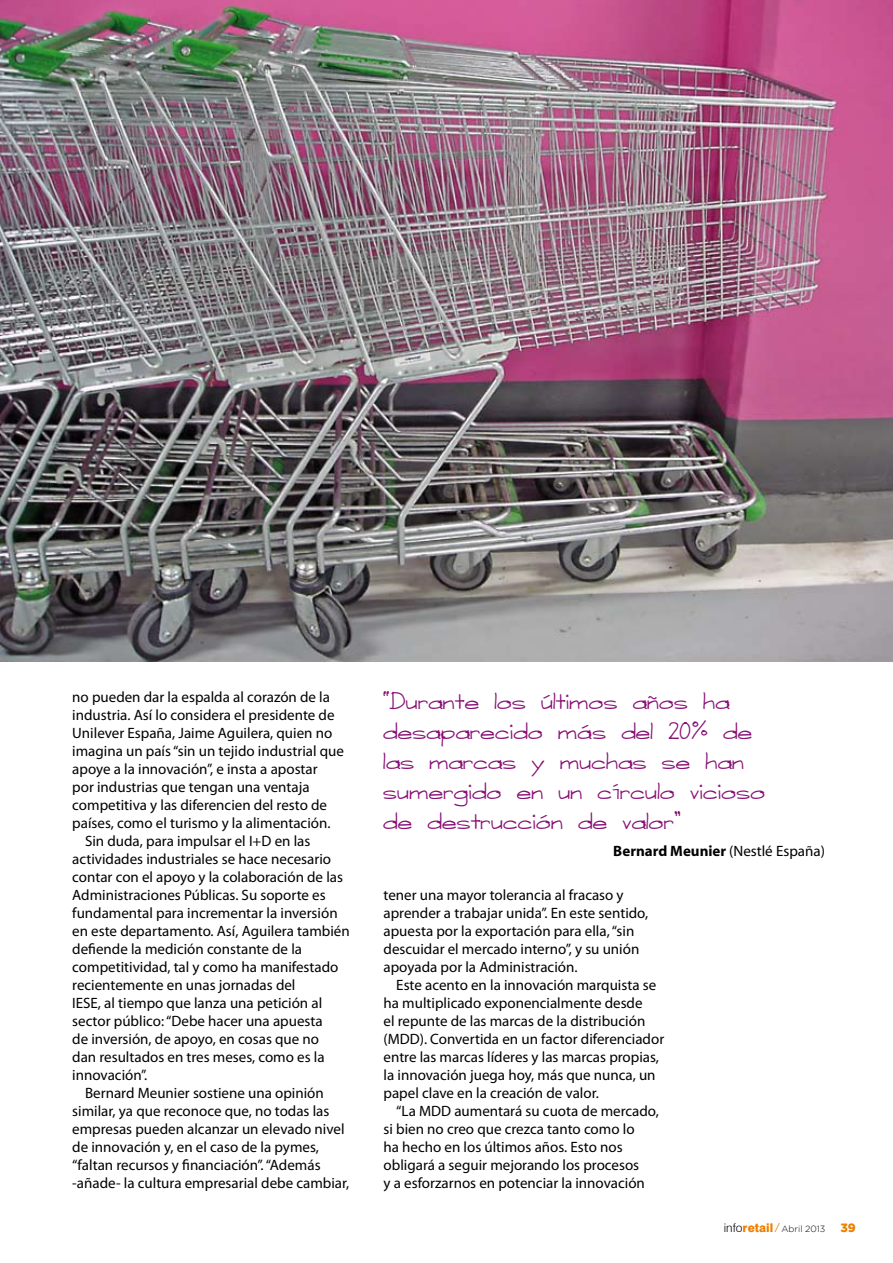
<style>
.page{position:relative;width:893px;height:1263px;background:#fff}
.page>*{position:absolute;margin:0;border:0;box-sizing:border-box;transform-origin:0 0}
.t1{font:30px/30px "A Sensible Armadillo";color:#880f75}
.t2{font:15px "Myriad Pro";color:#000}
.t3{font:700 15px "Myriad";color:#000}
.t4{font:900 12px "Gotham";color:#ee7f00}
.t5{font:300 9px "Gotham";color:#000}
.s1{font-weight:400}
.s2{font-family:"Swiss 721 BT";font-size:12px}
.s3{font-family:"Swiss 721 BT";font-weight:800;font-size:12px;color:#ee7f00}
.s4{font-family:"News Gothic";font-weight:400;font-size:12px;color:#ee7f00}
</style>
<div class="page">
<img style="left:0;top:0;width:893px;height:662px">
<p class="t2" style="left:72px;top:688px;width:259px">no pueden dar la espalda al corazón de la</p>
<p class="t2" style="left:72px;top:706px;width:264px">industria. Así lo considera el presidente de</p>
<p class="t2" style="left:72px;top:724px;width:262px">Unilever España, Jaime Aguilera, quien no</p>
<p class="t2" style="left:72px;top:742px;width:273px">imagina un país “sin un tejido industrial que</p>
<p class="t2" style="left:72px;top:760px;width:247px">apoye a la innovación”, e insta a apostar</p>
<p class="t2" style="left:72px;top:778px;width:239px">por industrias que tengan una ventaja</p>
<p class="t2" style="left:72px;top:796px;width:256px">competitiva y las diferencien del resto de</p>
<p class="t2" style="left:72px;top:814px;width:260px">países, como el turismo y la alimentación.</p>
<p class="t2" style="left:85px;top:832px;width:227px">Sin duda, para impulsar el I+D en las</p>
<p class="t2" style="left:72px;top:850px;width:260px">actividades industriales se hace necesario</p>
<p class="t2" style="left:72px;top:868px;width:272px">contar con el apoyo y la colaboración de las</p>
<p class="t2" style="left:72px;top:886px;width:255px">Administraciones Públicas. Su soporte es</p>
<p class="t2" style="left:72px;top:904px;width:267px">fundamental para incrementar la inversión</p>
<p class="t2" style="left:72px;top:922px;width:279px">en este departamento. Así, Aguilera también</p>
<p class="t2" style="left:72px;top:940px;width:231px">defiende la medición constante de la</p>
<p class="t2" style="left:72px;top:958px;width:268px">competitividad, tal y como ha manifestado</p>
<p class="t2" style="left:72px;top:976px;width:225px">recientemente en unas jornadas del</p>
<p class="t2" style="left:72px;top:994px;width:251px">IESE, al tiempo que lanza una petición al</p>
<p class="t2" style="left:72px;top:1012px;width:252px">sector público: “Debe hacer una apuesta</p>
<p class="t2" style="left:72px;top:1030px;width:248px">de inversión, de apoyo, en cosas que no</p>
<p class="t2" style="left:72px;top:1048px;width:254px">dan resultados en tres meses, como es la</p>
<p class="t2" style="left:72px;top:1066px;width:77px">innovación”.</p>
<p class="t2" style="left:85px;top:1084px;width:240px">Bernard Meunier sostiene una opinión</p>
<p class="t2" style="left:72px;top:1102px;width:259px">similar, ya que reconoce que, no todas las</p>
<p class="t2" style="left:72px;top:1120px;width:274px">empresas pueden alcanzar un elevado nivel</p>
<p class="t2" style="left:72px;top:1138px;width:248px">de innovación y, en el caso de la pymes,</p>
<p class="t2" style="left:72px;top:1156px;width:250px">“faltan recursos y financiación”. “Además</p>
<p class="t2" style="left:72px;top:1174px;width:279px">-añade- la cultura empresarial debe cambiar,</p>
<p class="t1" style="left:384px;top:686px;width:384px">“Durante los últimos años ha desaparecido más del 20% de las marcas y muchas se han sumergido en un círculo vicioso de destrucción de valor”</p>
<p class="t3" style="left:613px;top:843px;width:213px">Bernard Meunier <span class="s1">(Nestlé España)</span></p>
<p class="t2" style="left:384px;top:886px;width:242px">tener una mayor tolerancia al fracaso y</p>
<p class="t2" style="left:384px;top:904px;width:266px">aprender a trabajar unida”. En este sentido,</p>
<p class="t2" style="left:384px;top:922px;width:252px">apuesta por la exportación para ella, “sin</p>
<p class="t2" style="left:384px;top:940px;width:257px">descuidar el mercado interno”, y su unión</p>
<p class="t2" style="left:384px;top:958px;width:195px">apoyada por la Administración.</p>
<p class="t2" style="left:396px;top:976px;width:261px">Este acento en la innovación marquista se</p>
<p class="t2" style="left:384px;top:994px;width:261px">ha multiplicado exponencialmente desde</p>
<p class="t2" style="left:384px;top:1012px;width:263px">el repunte de las marcas de la distribución</p>
<p class="t2" style="left:384px;top:1030px;width:282px">(MDD). Convertida en un factor diferenciador</p>
<p class="t2" style="left:384px;top:1048px;width:277px">entre las marcas líderes y las marcas propias,</p>
<p class="t2" style="left:384px;top:1066px;width:274px">la innovación juega hoy, más que nunca, un</p>
<p class="t2" style="left:384px;top:1084px;width:217px">papel clave en la creación de valor.</p>
<p class="t2" style="left:396px;top:1102px;width:264px">“La MDD aumentará su cuota de mercado,</p>
<p class="t2" style="left:384px;top:1120px;width:252px">si bien no creo que crezca tanto como lo</p>
<p class="t2" style="left:384px;top:1138px;width:241px">ha hecho en los últimos años. Esto nos</p>
<p class="t2" style="left:384px;top:1156px;width:257px">obligará a seguir mejorando los procesos</p>
<p class="t2" style="left:384px;top:1174px;width:263px">y a esforzarnos en potenciar la innovación</p>
<p class="t5" style="left:724px;top:1224px;width:103px"><span class="s2">info</span><span class="s3">retail</span><span class="s4">/</span>Abril 2013</p>
<p class="t4" style="left:840px;top:1221px;width:17px">39</p>
</div>
